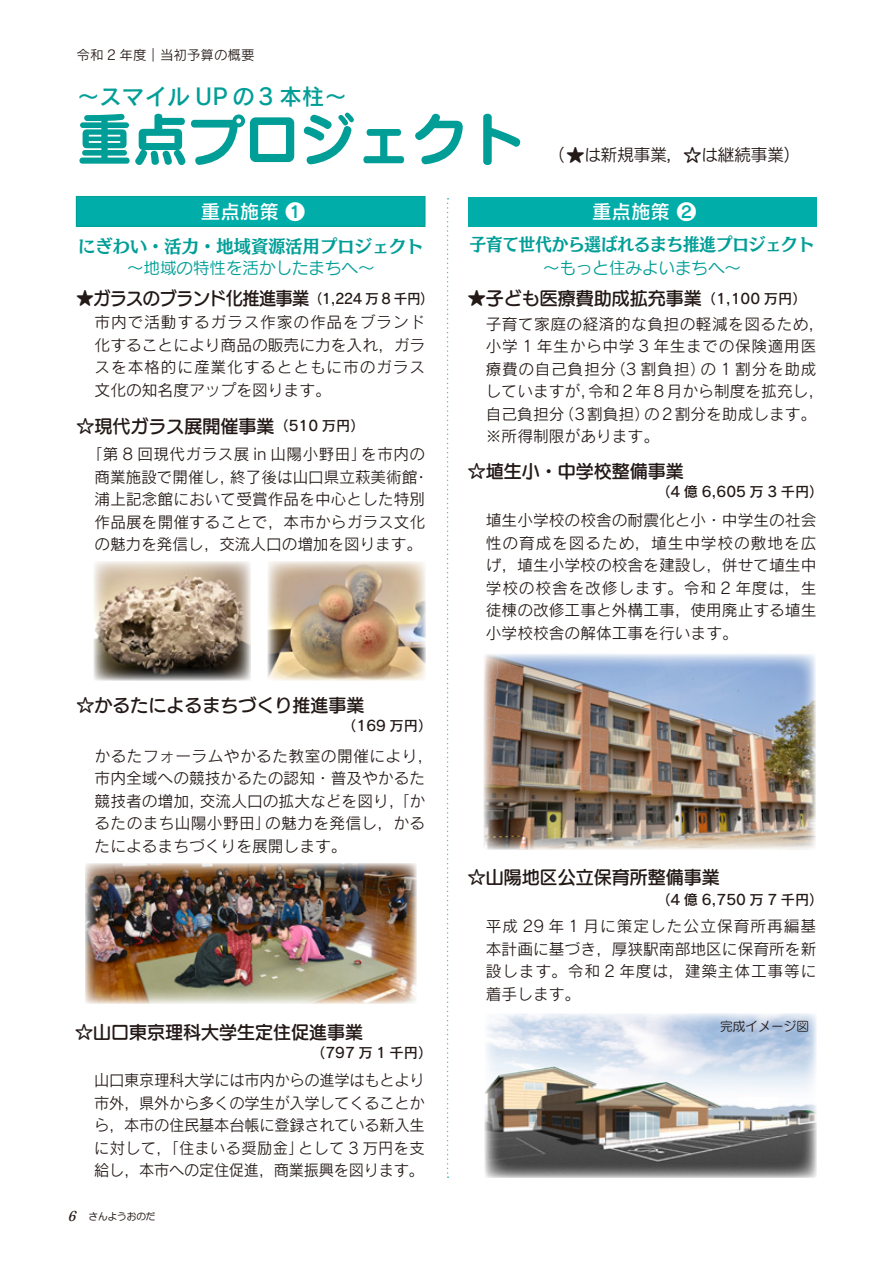
<style>
.page{position:relative;width:893px;height:1263px;background:#fff}
.page>*{position:absolute;margin:0;border:0;box-sizing:border-box;transform-origin:0 0}
.t1{font:57px "Seurat Pro B";color:#009e97}
.t2{font:22.5px "Rodin Pro N DB";color:#009e97}
.t3{font:19.5px "Rodin Cattleya Pro DB";color:#fff}
.t4{font:18px "UD Marugo Large Pro DB";color:#231916}
.t5{font:18px "UD Marugo Large Pro DB";letter-spacing:-.04em;color:#231916;scale:.96 1}
.t6{font:18px "Mode Min A Std B";letter-spacing:-.04em;color:#009e97;scale:.95 1}
.t7{font:18px "Mode Min A Std B";letter-spacing:-.02em;color:#009e97}
.t8{font:16.5px "Seurat Pro M";color:#009e97}
.t9{font:16.5px "New Rodin Pro N M";color:#231916}
.t10{font:15.75px/22.5px "Rodin Pro N M";color:#231916;text-align:justify}
.t11{font:15.75px/22.5px "Rodin Pro N M";letter-spacing:.025em;color:#231916}
.t12{font:14.25px "Rodin Pro DB";color:#231916}
.t13{font:13.5px "Rodin Pro M";color:#231916}
.t14{font:12.75px "Seurat Pro M";color:#231916}
.t15{font:9.75px "Anito Std M";letter-spacing:-.02em;color:#231916}
.s1{font-family:"UD Marugo Large Pro DB";font-size:18px}
.s2{font-family:"Rodin Pro DB";font-size:14.25px}
.s3{font-family:"Matisse Eleganto Pro B";font-style:italic;font-size:13.5px}
</style>
<div class="page">
<img style="left:484px;top:654px;width:331px;height:195px">
<img style="left:485px;top:1013px;width:331px;height:165px">
<img style="left:85px;top:863px;width:332px;height:140px">
<img style="left:94px;top:561px;width:157px;height:119px">
<img style="left:268px;top:561px;width:157px;height:119px">
<div style="left:77px;top:197px;width:348px;height:29px;background:#00ada9"></div>
<div style="left:76px;top:196px;width:349px;height:30px;border:1px solid #009e97"></div>
<div style="left:468px;top:197px;width:348px;height:29px;background:#00ada9"></div>
<svg style="left:447px;top:198px;width:2px;height:980px"></svg>
<p class="t13" style="left:77px;top:47px;width:180px">令和 2 年度︱当初予算の概要</p>
<p class="t2" style="left:77px;top:82px;width:271px">〜スマイル UP の3 本柱〜</p>
<p class="t1" style="left:77px;top:100px;width:448px">重点プロジェクト</p>
<p class="t3" style="left:201px;top:199px;width:106px">重点施策 ❶</p>
<p class="t9" style="left:548px;top:141px;width:254px">（<span class="s1">★</span>は新規事業，<span class="s1">☆</span>は継続事業）</p>
<p class="t3" style="left:592px;top:199px;width:106px">重点施策 ❷</p>
<p class="t7" style="left:78px;top:231px;width:348px">にぎわい・活力・地域資源活用プロジェクト</p>
<p class="t8" style="left:127px;top:257px;width:249px">〜地域の特性を活かしたまちへ〜</p>
<p class="t5" style="left:77px;top:283px;width:374px">★ガラスのブランド化推進事業<span class="s2">（1,224 万 8 千円）</span></p>
<p class="t10" style="left:95px;top:310px;width:332px">市内で活動するガラス作家の作品をブランド化することにより商品の販売に力を入れ，ガラスを本格的に産業化するとともに市のガラス文化の知名度アップを図ります。</p>
<p class="t4" style="left:77px;top:410px;width:290px">☆現代ガラス展開催事業<span class="s2">（510 万円）</span></p>
<p class="t10" style="left:87px;top:442px;width:344px;text-align:center">「第 8 回現代ガラス展 in 山陽小野田」を市内の商業施設で開催し，終了後は山口県立萩美術館・浦上記念館において受賞作品を中心とした特別作品展を開催することで，本市からガラス文化の魅力を発信し，交流人口の増加を図ります。</p>
<p class="t4" style="left:77px;top:690px;width:290px">☆かるたによるまちづくり推進事業</p>
<p class="t12" style="left:342px;top:717px;width:92px">（169 万円）</p>
<p class="t10" style="left:95px;top:744px;width:340px;text-align:left">かるたフォーラムやかるた教室の開催により，市内全域への競技かるたの認知・普及やかるた競技者の増加，交流人口の拡大などを図り，「かるたのまち山陽小野田」の魅力を発信し，かるたによるまちづくりを展開します。</p>
<p class="t4" style="left:75px;top:1017px;width:289px">☆山口東京理科大学生定住促進事業</p>
<p class="t12" style="left:311px;top:1043px;width:123px">（797 万 1 千円）</p>
<p class="t10" style="left:94px;top:1068px;width:332px">山口東京理科大学には市内からの進学はもとより市外，県外から多くの学生が入学してくることから，本市の住民基本台帳に登録されている新入生に対して，「住まいる奨励金」として 3 万円を支給し，本市への定住促進，商業振興を図ります。</p>
<p class="t15" style="left:67px;top:1210px;width:90px"><span class="s3">6</span> さんようおのだ</p>
<p class="t6" style="left:469px;top:229px;width:365px">子育て世代から選ばれるまち推進プロジェクト</p>
<p class="t8" style="left:543px;top:257px;width:199px">〜もっと住みよいまちへ〜</p>
<p class="t4" style="left:468px;top:282px;width:340px">★子ども医療費助成拡充事業<span class="s2">（1,100 万円）</span></p>
<p class="t11" style="left:486px;top:312px;width:340px">子育て家庭の経済的な負担の軽減を図るため，小学 1 年生から中学 3 年生までの保険適用医療費の自己負担分（3 割負担）の 1 割分を助成していますが，令和 2年 8月から制度を拡充し，自己負担分（3割負担）の2割分を助成します。</p>
<p class="t10" style="left:486px;top:424px;width:175px">※所得制限があります。</p>
<p class="t4" style="left:468px;top:456px;width:217px">☆埴生小・中学校整備事業</p>
<p class="t12" style="left:656px;top:483px;width:169px">（4 億 6,605 万 3 千円）</p>
<p class="t10" style="left:486px;top:509px;width:332px">埴生小学校の校舎の耐震化と小・中学生の社会性の育成を図るため，埴生中学校の敷地を広げ，埴生小学校の校舎を建設し，併せて埴生中学校の校舎を改修します。令和 2 年度は，生徒棟の改修工事と外構工事，使用廃止する埴生小学校校舎の解体工事を行います。</p>
<p class="t4" style="left:468px;top:861px;width:253px">☆山陽地区公立保育所整備事業</p>
<p class="t12" style="left:656px;top:890px;width:169px">（4 億 6,750 万 7 千円）</p>
<p class="t10" style="left:486px;top:915px;width:332px">平成 29 年 1 月に策定した公立保育所再編基本計画に基づき，厚狭駅南部地区に保育所を新設します。令和 2 年度は，建築主体工事等に着手します。</p>
<p class="t14" style="left:720px;top:1017px;width:91px">完成イメージ図</p>
</div>
